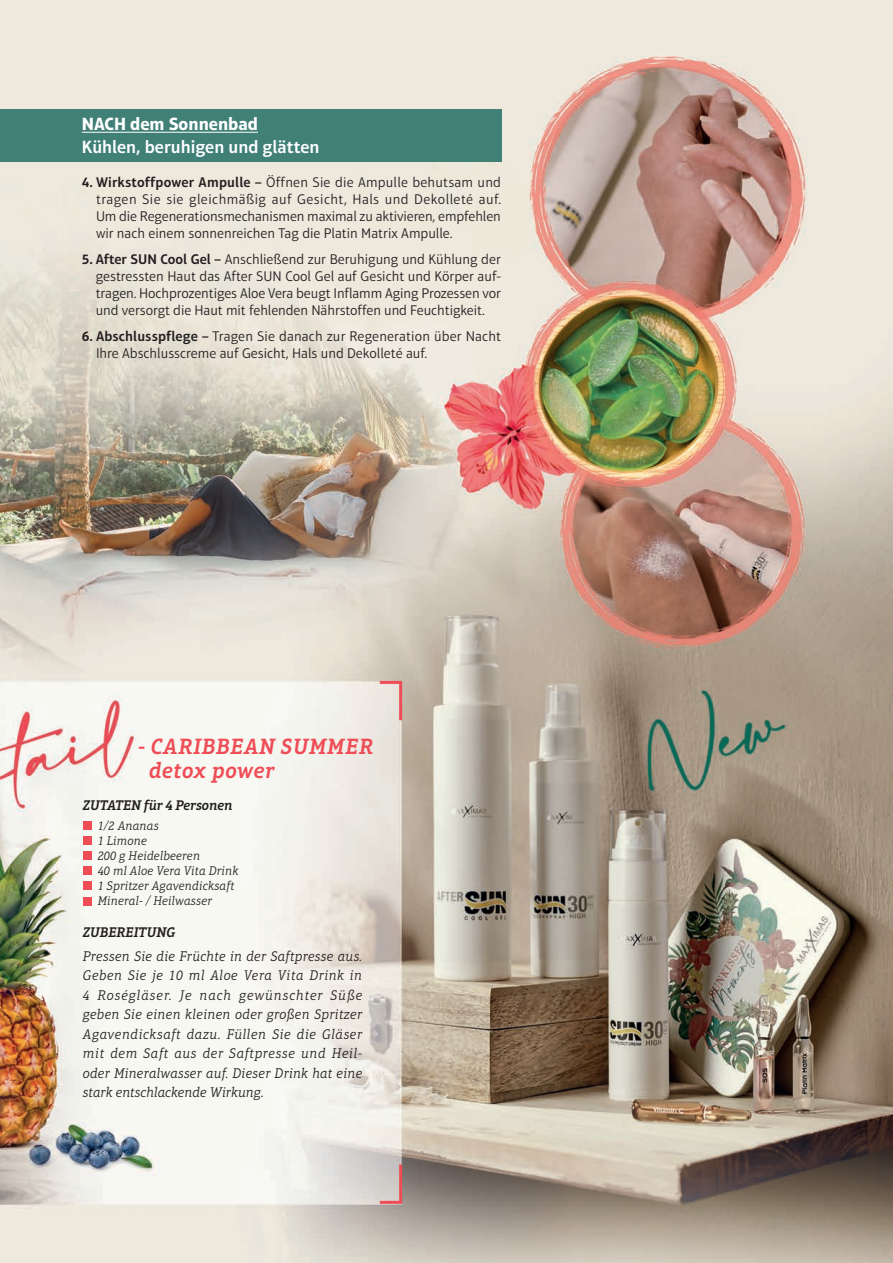
<style>
.page{position:relative;width:893px;height:1263px;background:#fff}
.page>*{position:absolute;margin:0;border:0;box-sizing:border-box;transform-origin:0 0}
.t1{font:italic 600 22.5px/24px "Aptifer Slab LT Pro";letter-spacing:.03em;color:#ef4d56}
.t2{font:600 18px "Aptifer Sans LT Pro";color:#fff}
.t3{font:700 18px "Aptifer Sans LT Pro";color:#fff}
.t4{font:300 14.25px/17.1px "Aptifer Sans LT Pro";color:#231f20;text-align:justify}
.t5{font:italic 300 14.25px/19.5px "Aptifer Slab LT Pro";letter-spacing:.005em;color:#231f20;text-align:justify}
.t6{font:italic 600 14.25px "Aptifer Slab LT Pro";letter-spacing:-.005em;color:#231f20}
.t7{font:italic 300 12.75px/15.1px "Aptifer Slab LT Pro";letter-spacing:.01em;color:#231f20}
.s1{font-weight:600}
</style>
<div class="page">
<img style="left:0;top:0;width:893px;height:1263px">
<hr style="left:399px;top:682px;width:3px;height:38px;background:#ef4d56">
<hr style="left:380px;top:681px;width:22px;height:3px;background:#ef4d56">
<hr style="left:399px;top:1164px;width:3px;height:38px;background:#ef4d56">
<hr style="left:380px;top:1201px;width:22px;height:3px;background:#ef4d56">
<div style="left:83px;top:821px;width:8px;height:9px;background:#ef4d56"></div>
<div style="left:83px;top:836px;width:8px;height:9px;background:#ef4d56"></div>
<div style="left:83px;top:851px;width:8px;height:9px;background:#ef4d56"></div>
<div style="left:83px;top:866px;width:8px;height:9px;background:#ef4d56"></div>
<div style="left:83px;top:881px;width:8px;height:9px;background:#ef4d56"></div>
<div style="left:83px;top:897px;width:8px;height:8px;background:#ef4d56"></div>
<div style="left:0;top:109px;width:501px;height:52px;background:#408077"></div>
<hr style="left:82px;top:132px;width:176px;height:1px;background:#fff">
<p class="t3" style="left:82px;top:113px;width:178px">NACH dem Sonnenbad</p>
<p class="t2" style="left:82px;top:136px;width:239px">Kühlen, beruhigen und glätten</p>
<p class="t4" style="left:96px;top:174px;width:407px;text-indent:-14px"><span class="s1">4. Wirkstoffpower Ampulle –</span> Öffnen Sie die Ampulle behutsam und tragen Sie sie gleichmäßig auf Gesicht, Hals und Dekolleté auf.<br>Um die Regenerationsmechanismen maximal zu aktivieren, empfehlen wir nach einem sonnenreichen Tag die Platin Matrix Ampulle.</p>
<p class="t4" style="left:96px;top:251px;width:407px;text-indent:-14px"><span class="s1">5. After SUN Cool Gel –</span> Anschließend zur Beruhigung und Kühlung der gestressten Haut das After SUN Cool Gel auf Gesicht und Körper auf&shy;tragen. Hochprozentiges Aloe Vera beugt Inflamm Aging Prozessen vor und versorgt die Haut mit fehlenden Nährstoffen und Feuchtigkeit.</p>
<p class="t4" style="left:96px;top:328px;width:407px;text-indent:-14px"><span class="s1">6. Abschlusspflege –</span> Tragen Sie danach zur Regeneration über Nacht<br>Ihre Abschlusscreme auf Gesicht, Hals und Dekolleté auf.</p>
<h1 class="t1" style="left:149px;top:734px;width:226px;text-indent:-11px">- CARIBBEAN SUMMER detox power</h1>
<p class="t6" style="left:83px;top:797px;width:151px">ZUTATEN für 4 Personen</p>
<p class="t7" style="left:98px;top:818px;width:142px">1/2 Ananas<br>1 Limone<br>200 g Heidelbeeren<br>40 ml Aloe Vera Vita Drink<br>1 Spritzer Agavendicksaft<br>Mineral- / Heilwasser</p>
<p class="t6" style="left:83px;top:924px;width:94px">ZUBEREITUNG</p>
<p class="t5" style="left:83px;top:946px;width:281px">Pressen Sie die Früchte in der Saftpresse aus.<br>Geben Sie je 10 ml Aloe Vera Vita Drink in 4 Roségläser. Je nach gewünschter Süße geben Sie einen kleinen oder großen Spritzer Agavendicksaft dazu. Füllen Sie die Gläser mit dem Saft aus der Saftpresse und Heil&shy;oder Mineralwasser auf. Dieser Drink hat eine stark entschlackende Wirkung.</p>
</div>
